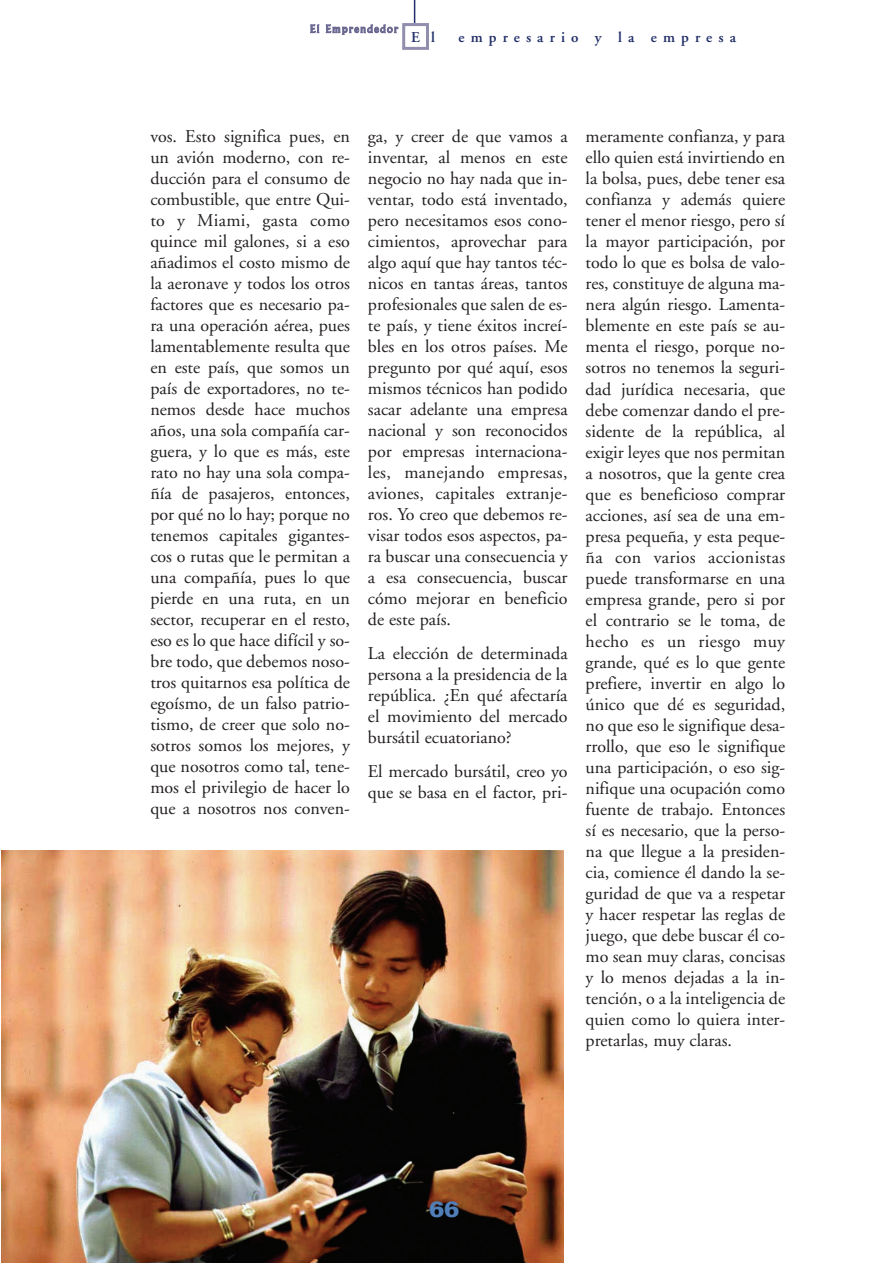
<style>
.page{position:relative;width:893px;height:1263px;background:#fff}
.page>*{position:absolute;margin:0;border:0;box-sizing:border-box;transform-origin:0 0}
.t1{font:700 22.5px "Folio";color:#507eb9}
.t2{font:18px/21px "Adobe Garamond";color:#231f20;text-align:justify}
.t3{font:600 15px "Adobe Garamond";letter-spacing:.41em;color:#202d68}
.t4{font:10.5px "Albertus";letter-spacing:.115em;color:#6a6891}
</style>
<div class="page">
<img style="left:2px;top:850px;width:561px;height:413px">
<svg style="left:414px;top:0;width:1px;height:23px"></svg>
<div style="left:402px;top:23px;width:27px;height:27px;border:3px solid #918eae"></div>
<p class="t4" style="left:310px;top:25px;width:90px">El Emprendedor</p>
<p class="t3" style="left:411px;top:31px;width:25px">E l</p>
<p class="t3" style="left:458px;top:31px;width:279px">empresario y la empresa</p>
<p class="t2" style="left:150px;top:127px;width:201px">vos. Esto significa pues, en un avión moderno, con re&shy;ducción para el consumo de combustible, que entre Qui&shy;to y Miami, gasta como quince mil galones, si a eso añadimos el costo mismo de la aeronave y todos los otros factores que es necesario pa&shy;ra una operación aérea, pues lamentablemente resulta que en este país, que somos un país de exportadores, no te&shy;nemos desde hace muchos años, una sola compañía car&shy;guera, y lo que es más, este rato no hay una sola compa&shy;ñía de pasajeros, entonces, por qué no lo hay; porque no tenemos capitales gigantes&shy;cos o rutas que le permitan a una compañía, pues lo que pierde en una ruta, en un sector, recuperar en el resto, eso es lo que hace difícil y so&shy;bre todo, que debemos noso&shy;tros quitarnos esa política de egoísmo, de un falso patrio&shy;tismo, de creer que solo no&shy;sotros somos los mejores, y que nosotros como tal, tene&shy;mos el privilegio de hacer lo que a nosotros nos conven-</p>
<p class="t2" style="left:368px;top:128px;width:201px">ga, y creer de que vamos a inventar, al menos en este negocio no hay nada que in&shy;ventar, todo está inventado, pero necesitamos esos cono&shy;cimientos, aprovechar para algo aquí que hay tantos téc&shy;nicos en tantas áreas, tantos profesionales que salen de es&shy;te país, y tiene éxitos increí&shy;bles en los otros países. Me pregunto por qué aquí, esos mismos técnicos han podido sacar adelante una empresa nacional y son reconocidos por empresas internaciona&shy;les, manejando empresas, aviones, capitales extranje&shy;ros. Yo creo que debemos re&shy;visar todos esos aspectos, pa&shy;ra buscar una consecuencia y a esa consecuencia, buscar cómo mejorar en beneficio de este país.</p>
<p class="t2" style="left:368px;top:644px;width:201px">La elección de determinada persona a la presidencia de la república. ¿En qué afectaría el movimiento del mercado bursátil ecuatoriano?</p>
<p class="t2" style="left:368px;top:762px;width:201px">El mercado bursátil, creo yo que se basa en el factor, pri-</p>
<p class="t2" style="left:586px;top:128px;width:201px">meramente confianza, y para ello quien está invirtiendo en la bolsa, pues, debe tener esa confianza y además quiere tener el menor riesgo, pero sí la mayor participación, por todo lo que es bolsa de valo&shy;res, constituye de alguna ma&shy;nera algún riesgo. Lamenta&shy;blemente en este país se au&shy;menta el riesgo, porque no&shy;sotros no tenemos la seguri&shy;dad jurídica necesaria, que debe comenzar dando el pre&shy;sidente de la república, al exigir leyes que nos permitan a nosotros, que la gente crea que es beneficioso comprar acciones, así sea de una em&shy;presa pequeña, y esta peque&shy;ña con varios accionistas puede transformarse en una empresa grande, pero si por el contrario se le toma, de hecho es un riesgo muy grande, qué es lo que gente prefiere, invertir en algo lo único que dé es seguridad, no que eso le signifique desa&shy;rrollo, que eso le signifique una participación, o eso sig&shy;nifique una ocupación como fuente de trabajo. Entonces sí es necesario, que la perso&shy;na que llegue a la presiden&shy;cia, comience él dando la se&shy;guridad de que va a respetar y hacer respetar las reglas de juego, que debe buscar él co&shy;mo sean muy claras, concisas y lo menos dejadas a la in&shy;tención, o a la inteligencia de quien como lo quiera inter&shy;pretarlas, muy claras.</p>
<p class="t1" style="left:429px;top:1201px;width:32px">66</p>
</div>
